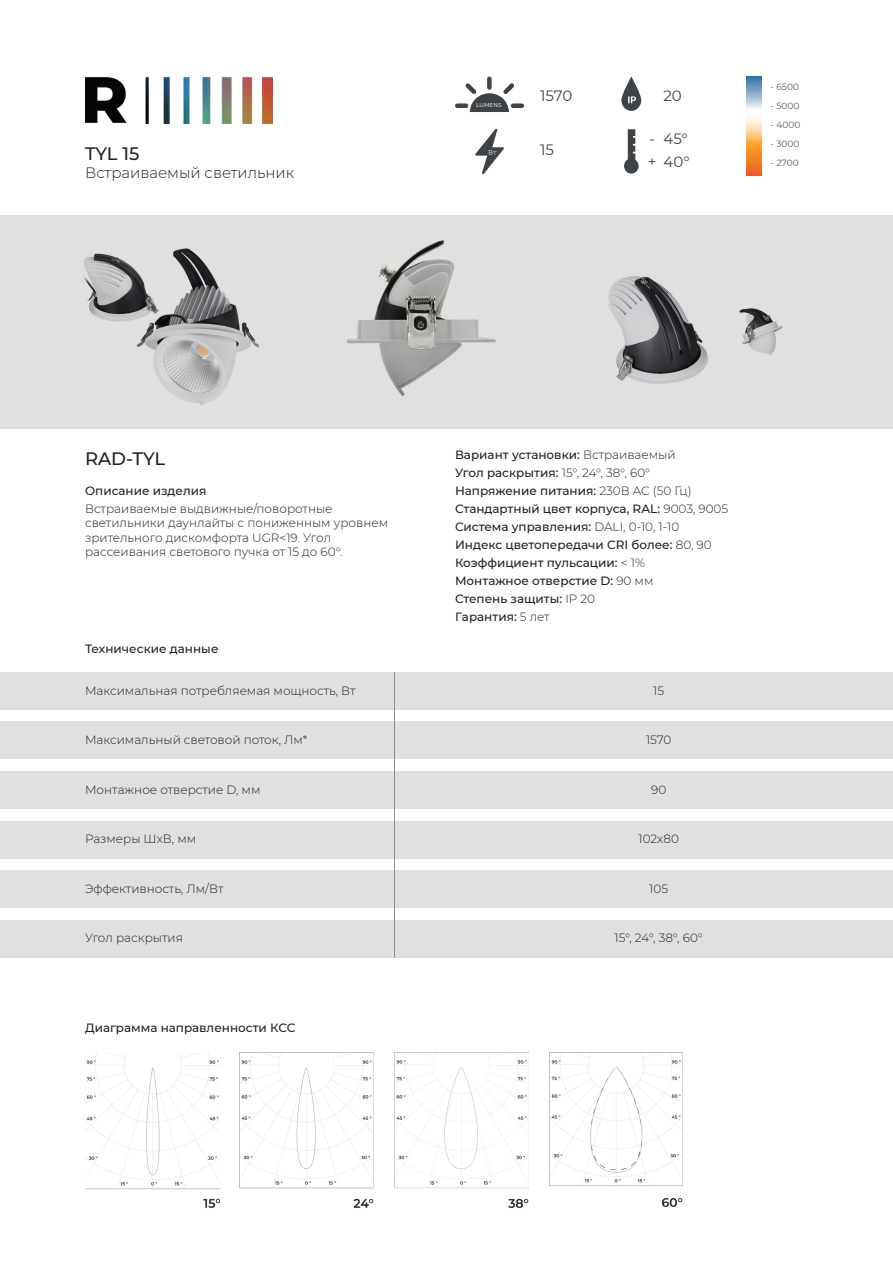
<style>
.page{position:relative;width:893px;height:1263px;background:#fff}
.page>*{position:absolute;margin:0;border:0;box-sizing:border-box;transform-origin:0 0}
.t1{font:500 18px "Montserrat";letter-spacing:-.01em;color:#231f20}
.t2{font:300 15px "Montserrat";color:#231f20}
.t3{font:15px/22.5px "Montserrat";letter-spacing:-.005em;color:#404345}
.t4{font:500 12px/18px "Montserrat";color:#231f20}
.t5{font:300 12px/14.4px "Montserrat";color:#231f20}
.t6{font:9px "Montserrat";color:#585b5c}
.t7{font:5.7px "Montserrat";color:#fff}
.s1{font-weight:300}
</style>
<div class="page">
<img style="left:85px;top:77px;width:188px;height:46px">
<div style="left:0;top:722px;width:893px;height:37px;background:#e0e1df"></div>
<div style="left:0;top:672px;width:893px;height:37px;background:#e0e1df"></div>
<div style="left:0;top:771px;width:893px;height:38px;background:#e0e1df"></div>
<div style="left:0;top:821px;width:893px;height:37px;background:#e0e1df"></div>
<div style="left:0;top:871px;width:893px;height:37px;background:#e0e1df"></div>
<div style="left:0;top:920px;width:893px;height:38px;background:#e0e1df"></div>
<div style="left:0;top:214px;width:893px;height:214px;background:#e0e1df"></div>
<hr style="left:394px;top:672px;width:1px;height:286px;background:#8c8d8e">
<img style="left:85px;top:1053px;width:135px;height:155px">
<img style="left:240px;top:1053px;width:134px;height:155px">
<img style="left:394px;top:1053px;width:134px;height:156px">
<img style="left:549px;top:1053px;width:133px;height:155px">
<svg style="left:455px;top:76px;width:69px;height:36px"></svg>
<svg style="left:475px;top:129px;width:29px;height:45px"></svg>
<svg style="left:621px;top:77px;width:20px;height:34px"></svg>
<svg style="left:624px;top:129px;width:15px;height:45px"></svg>
<svg style="left:746px;top:77px;width:15px;height:98px"></svg>
<img style="left:84px;top:248px;width:175px;height:158px">
<img style="left:310px;top:240px;width:213px;height:189px">
<img style="left:608px;top:276px;width:175px;height:108px">
<h1 class="t1" style="left:85px;top:146px;width:56px">TYL 15</h1>
<p class="t2" style="left:85px;top:162px;width:211px">Встраиваемый светильник</p>
<p class="t7" style="left:476px;top:102px;width:27px">LUMENS</p>
<p class="t3" style="left:540px;top:84px;width:34px">1570</p>
<p class="t3" style="left:540px;top:139px;width:15px">15</p>
<p class="t3" style="left:648px;top:128px;width:10px">- +</p>
<p class="t3" style="left:663px;top:84px;width:20px">20</p>
<p class="t3" style="left:663px;top:128px;width:28px">45°<br>40°</p>
<p class="t6" style="left:771px;top:81px;width:30px">- 6500</p>
<p class="t6" style="left:771px;top:101px;width:30px">- 5000</p>
<p class="t6" style="left:771px;top:120px;width:31px">- 4000</p>
<p class="t6" style="left:771px;top:139px;width:30px">- 3000</p>
<p class="t6" style="left:771px;top:158px;width:30px">- 2700</p>
<h1 class="t1" style="left:85px;top:451px;width:82px">RAD-TYL</h1>
<p class="t4" style="left:85px;top:481px;width:123px">Описание изделия</p>
<p class="t5" style="left:85px;top:501px;width:305px">Встраиваемые выдвижные/поворотные светильники даунлайты с пониженным уровнем зрительного дискомфорта UGR&lt;19. Угол рассеивания светового пучка от 15 до 60°.</p>
<p class="t4" style="left:85px;top:639px;width:135px">Технические данные</p>
<p class="t5" style="left:85px;top:683px;width:272px">Максимальная потребляемая мощность, Вт</p>
<p class="t5" style="left:85px;top:732px;width:224px">Максимальный световой поток, Лм*</p>
<p class="t5" style="left:85px;top:782px;width:177px">Монтажное отверстие D, мм</p>
<p class="t5" style="left:85px;top:831px;width:113px">Размеры ШхВ, мм</p>
<p class="t5" style="left:85px;top:881px;width:140px">Эффективность, Лм/Вт</p>
<p class="t5" style="left:85px;top:930px;width:99px">Угол раскрытия</p>
<p class="t4" style="left:85px;top:1018px;width:212px">Диаграмма направленности КСС</p>
<p class="t4" style="left:455px;top:445px;width:275px">Вариант установки: <span class="s1">Встраиваемый<br></span>Угол раскрытия: <span class="s1">15°, 24°, 38°, 60°<br></span>Напряжение питания: <span class="s1">230В AC (50 Гц)<br></span>Стандартный цвет корпуса, RAL: <span class="s1">9003, 9005<br></span>Система управления: <span class="s1">DALI, 0-10, 1-10<br></span>Индекс цветопередачи CRI более: <span class="s1">80, 90<br></span>Коэффициент пульсации: <span class="s1">&lt; 1%<br></span>Монтажное отверстие D: <span class="s1">90 мм<br></span>Степень защиты: <span class="s1">IP 20<br></span>Гарантия: <span class="s1">5 лет</span></p>
<p class="t5" style="left:653px;top:683px;width:12px">15</p>
<p class="t5" style="left:646px;top:732px;width:27px">1570</p>
<p class="t5" style="left:651px;top:782px;width:17px">90</p>
<p class="t5" style="left:638px;top:831px;width:42px">102х80</p>
<p class="t5" style="left:649px;top:881px;width:20px">105</p>
<p class="t5" style="left:614px;top:930px;width:90px">15°, 24°, 38°, 60°</p>
</div>
